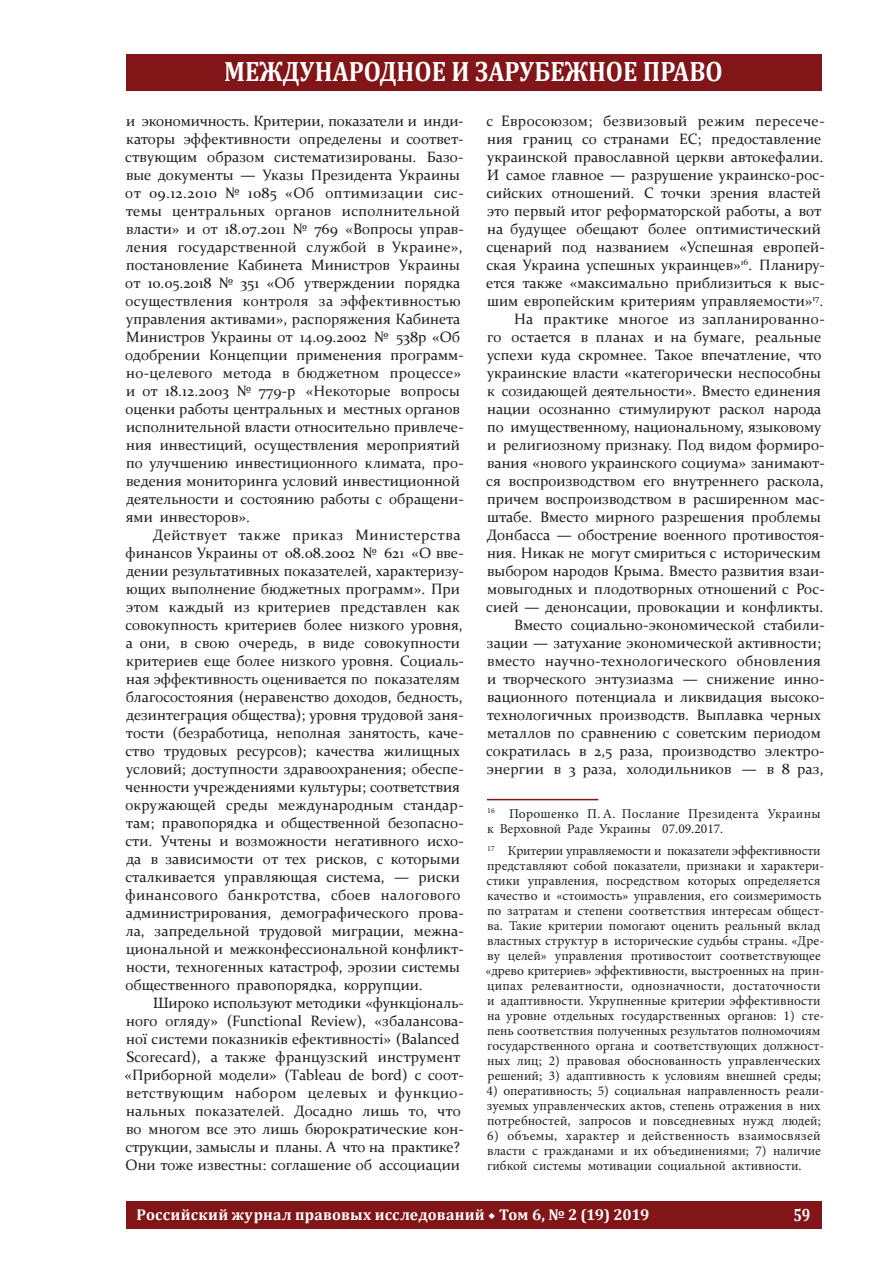
<style>
.page{position:relative;width:893px;height:1263px;background:#fff}
.page>*{position:absolute;margin:0;border:0;box-sizing:border-box;transform-origin:0 0}
.t1{font:700 28.2px "Cambria";color:#fff;scale:.88 1}
.t2{font:700 17.85px "Cambria";color:#fff;scale:.8 1}
.t3{font:700 15.6px "Cambria";letter-spacing:.015em;color:#fff}
.t4{font:15px/18px "Constantia";color:#231f20}
.t5{font:13.5px/15px "Minion Pro";color:#231f20}
.s1{font-family:"Minion Pro"}
</style>
<div class="page">
<div style="left:126px;top:54px;width:695px;height:36px;background:#811518"></div>
<div style="left:126px;top:1202px;width:695px;height:27px;background:#811518"></div>
<hr style="left:487px;top:799px;width:111px;height:1px;background:#811518">
<h1 class="t1" style="left:224px;top:51px;width:568px">МЕЖДУНАРОДНОЕ И ЗАРУБЕЖНОЕ ПРАВО</h1>
<p class="t4" style="left:125px;top:111px;width:340px">и экономичность. Критерии, показатели и инди&shy;каторы эффективности определены и соответ&shy;ствующим образом систематизированы. Базо&shy;вые документы — Указы Президента Украины от 09.12.2010 № 1085 «Об оптимизации сис&shy;темы центральных органов исполнительной власти» и от 18.07.2011 № 769 «Вопросы управ&shy;ления государственной службой в Украине», постановление Кабинета Министров Украины от 10.05.2018 № 351 «Об утверждении порядка осуществления контроля за эффективностью управления активами», распоряжения Кабинета Министров Украины от 14.09.2002 № 538р «Об одобрении Концепции применения программ&shy;но-целевого метода в бюджетном процессе» и от 18.12.2003 № 779-р «Некоторые вопросы оценки работы центральных и местных органов исполнительной власти относительно привлече&shy;ния инвестиций, осуществления мероприятий по улучшению инвестиционного климата, про&shy;ведения мониторинга условий инвестиционной деятельности и состоянию работы с обращени&shy;ями инвесторов».</p>
<p class="t4" style="left:125px;top:525px;width:340px;text-indent:28px">Действует также приказ Министерства финансов Украины от 08.08.2002 № 621 «О вве&shy;дении результативных показателей, характеризу&shy;ющих выполнение бюджетных программ». При этом каждый из критериев представлен как совокупность критериев более низкого уровня, а они, в свою очередь, в виде совокупности критериев еще более низкого уровня. Социаль&shy;ная эффективность оценивается по показателям благосостояния (неравенство доходов, бедность, дезинтеграция общества); уровня трудовой заня&shy;тости (безработица, неполная занятость, каче&shy;ство трудовых ресурсов); качества жилищных условий; доступности здравоохранения; обеспе&shy;ченности учреждениями культуры; соответствия окружающей среды международным стандар&shy;там; правопорядка и общественной безопасно&shy;сти. Учтены и возможности негативного исхо&shy;да в зависимости от тех рисков, с которыми сталкивается управляющая система, — риски финансового банкротства, сбоев налогового администрирования, демографического прова&shy;ла, запредельной трудовой миграции, межна&shy;циональной и межконфессиональной конфликт&shy;ности, техногенных катастроф, эрозии системы общественного правопорядка, коррупции.</p>
<p class="t4" style="left:124px;top:993px;width:341px;text-indent:29px">Широко используют методики «функціональ&shy;ного огляду» (Functional Review), «збалансова&shy;ної системи показників ефективності» (Balanced Scorecard), а также французский инструмент «Приборной модели» (Тableau de bord) с соот&shy;ветствующим набором целевых и функцио&shy;нальных показателей. Досадно лишь то, что во многом все это лишь бюрократические кон&shy;струкции, замыслы и планы. А что на практике?<br>Они тоже известны: соглашение об ассоциации</p>
<p class="t4" style="left:486px;top:111px;width:340px;text-align:right">с Евросоюзом; безвизовый режим пересече&shy;ния границ со странами ЕС; предоставление украинской православной церкви автокефалии.<br>И самое главное — разрушение украинско-рос&shy;сийских отношений. С точки зрения властей это первый итог реформаторской работы, а вот на будущее обещают более оптимистический сценарий под названием «Успешная европей&shy;ская Украина успешных украинцев»<sup>16</sup>. Планиру&shy;ется также «максимально приблизиться к выс&shy;шим европейским критериям управляемости»<sup>17</sup>.<br>На практике многое из запланированно-<br>го остается в планах и на бумаге, реальные успехи куда скромнее. Такое впечатление, что украинские власти «категорически неспособны к созидающей деятельности». Вместо единения нации осознанно стимулируют раскол народа по имущественному, национальному, языковому и религиозному признаку. Под видом формиро&shy;вания «нового украинского социума» занимают&shy;ся воспроизводством его внутреннего раскола, причем воспроизводством в расширенном мас&shy;штабе. Вместо мирного разрешения проблемы Донбасса — обострение военного противостоя&shy;ния. Никак не могут смириться с историческим выбором народов Крыма. Вместо развития взаи&shy;мовыгодных и плодотворных отношений с Рос&shy;сией — денонсации, провокации и конфликты.<br>Вместо социально-экономической стабили&shy;зации — затухание экономической активности; вместо научно-технологического обновления и творческого энтузиазма — снижение инно&shy;вационного потенциала и ликвидация высоко&shy;технологичных производств. Выплавка черных металлов по сравнению с советским периодом сократилась в 2,5 раза, производство электро&shy;энергии в 3 раза, холодильников — в 8 раз,</p>
<p class="t5" style="left:487px;top:806px;width:335px"><sup>16</sup> Порошенко П.А. Послание Президента Украины к Верховной Раде Украины 07.09.2017.</p>
<p class="t5" style="left:485px;top:843px;width:340px"><sup>17</sup> Критерии управляемости и показатели эффективности представляют собой показатели, признаки и характери&shy;стики управления, посредством которых определяется качество и «стоимость» управления, его соизмеримость по затратам и степени соответствия интересам общест&shy;ва. Такие критерии помогают оценить реальный вклад властных структур в исторические судьбы страны. «Дре&shy;ву целей» управления противостоит соответствующее «древо критериев» эффективности, выстроенных на прин&shy;ципах релевантности, однозначности, достаточности и адаптивности. Укрупненные критерии эффективности на уровне отдельных государственных органов: 1) сте&shy;пень соответствия полученных результатов полномочиям государственного органа и соответствующих должност&shy;ных лиц; 2) правовая обоснованность управленческих решений; 3) адаптивность к условиям внешней среды;</p>
<p class="t5" style="left:487px;top:1083px;width:339px">4) оперативность; 5) социальная направленность реали&shy;зуемых управленческих актов, степень отражения в них потребностей, запросов и повседневных нужд людей;</p>
<p class="t5" style="left:487px;top:1128px;width:335px;text-align:justify">6) объемы, характер и действенность взаимосвязей власти с гражданами и их объединениями; 7) наличие гибкой системы мотивации социальной активности.</p>
<p class="t3" style="left:137px;top:1203px;width:514px">Российский журнал правовых исследований <span class="s1">◆</span> Том 6, № 2 (19) 2019</p>
<p class="t2" style="left:793px;top:1202px;width:23px">59</p>
</div>
